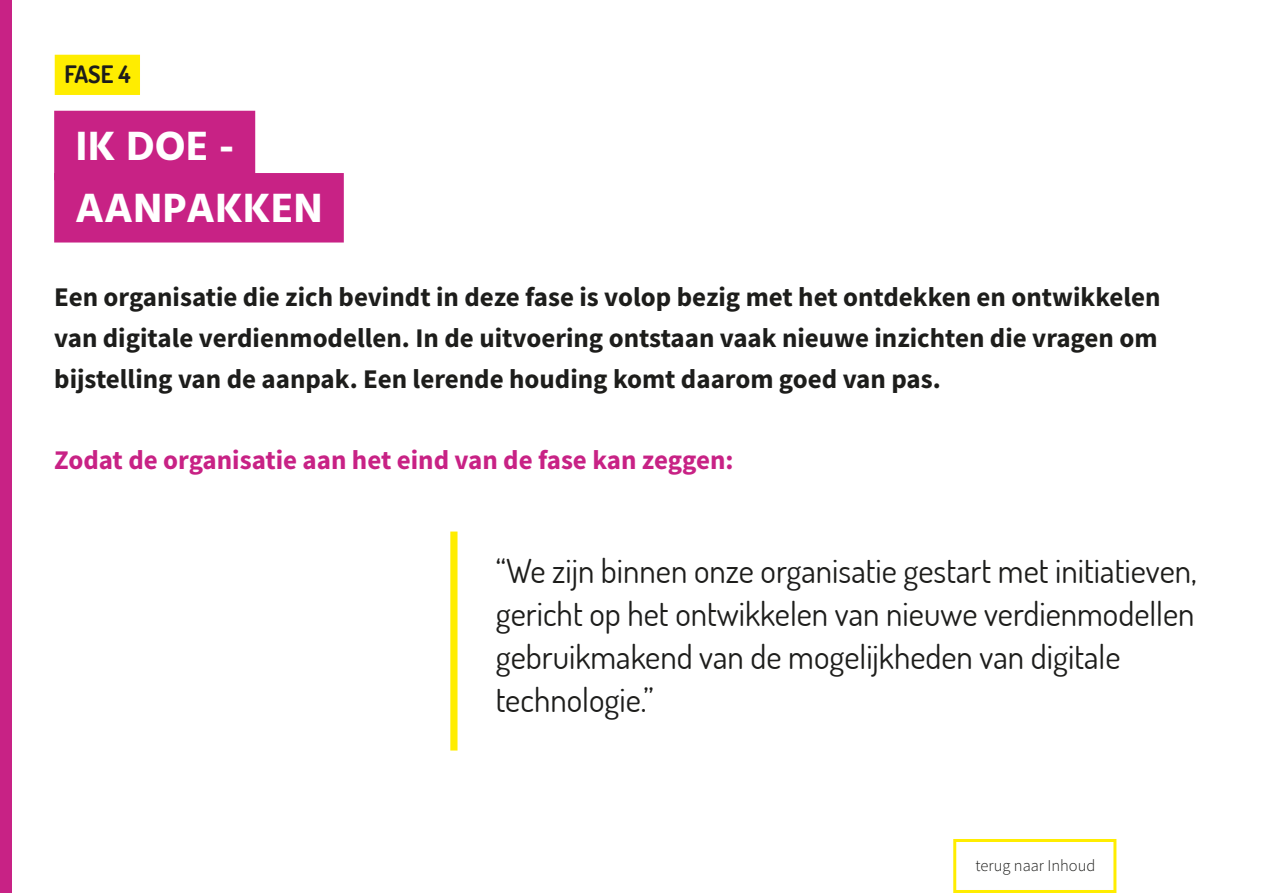
<style>
.page{position:relative;width:1263px;height:893px;background:#fff}
.page>*{position:absolute;margin:0;border:0;box-sizing:border-box;transform-origin:0 0}
.t1{font:700 42px/62.2px "Hind";color:#fff}
.t2{font:33px/43.2px "Dosis";color:#1d1d1b}
.t3{font:700 27px/40.8px "Source Sans Pro";color:#1d1d1b;text-align:justify}
.t4{font:700 27px "Source Sans Pro";color:#c82285}
.t5{font:700 24px "Dosis";color:#1d1d1b}
.t6{font:300 16.5px "Source Sans Pro";color:#1d1d1b}
</style>
<div class="page">
<div style="left:54px;top:111px;width:201px;height:69px;background:#c82285"></div>
<div style="left:54px;top:173px;width:290px;height:70px;background:#c82285"></div>
<div style="left:55px;top:55px;width:85px;height:40px;background:#ffed00"></div>
<div style="left:450px;top:531px;width:7px;height:219px;background:#ffed00"></div>
<div style="left:0;top:0;width:12px;height:893px;background:#c82285"></div>
<div style="left:953px;top:839px;width:163px;height:54px;border:3px solid #ffed00"></div>
<p class="t5" style="left:64px;top:59px;width:68px">FASE 4</p>
<h1 class="t1" style="left:75px;top:114px;width:249px">IK DOE -<br>AANPAKKEN</h1>
<p class="t3" style="left:54px;top:276px;width:1108px">Een organisatie die zich bevindt in deze fase is volop bezig met het ontdekken en ontwikkelen van digitale verdienmodellen. In de uitvoering ontstaan vaak nieuwe inzichten die vragen om bijstelling van de aanpak. Een lerende houding komt daarom goed van pas.</p>
<p class="t4" style="left:54px;top:442px;width:681px">Zodat de organisatie aan het eind van de fase kan zeggen:</p>
<p class="t2" style="left:496px;top:548px;width:703px">“We zijn binnen onze organisatie gestart met initiatieven, gericht op het ontwikkelen van nieuwe verdienmodellen gebruikmakend van de mogelijkheden van digitale technologie.”</p>
<p class="t6" style="left:976px;top:856px;width:121px">terug naar Inhoud</p>
</div>
